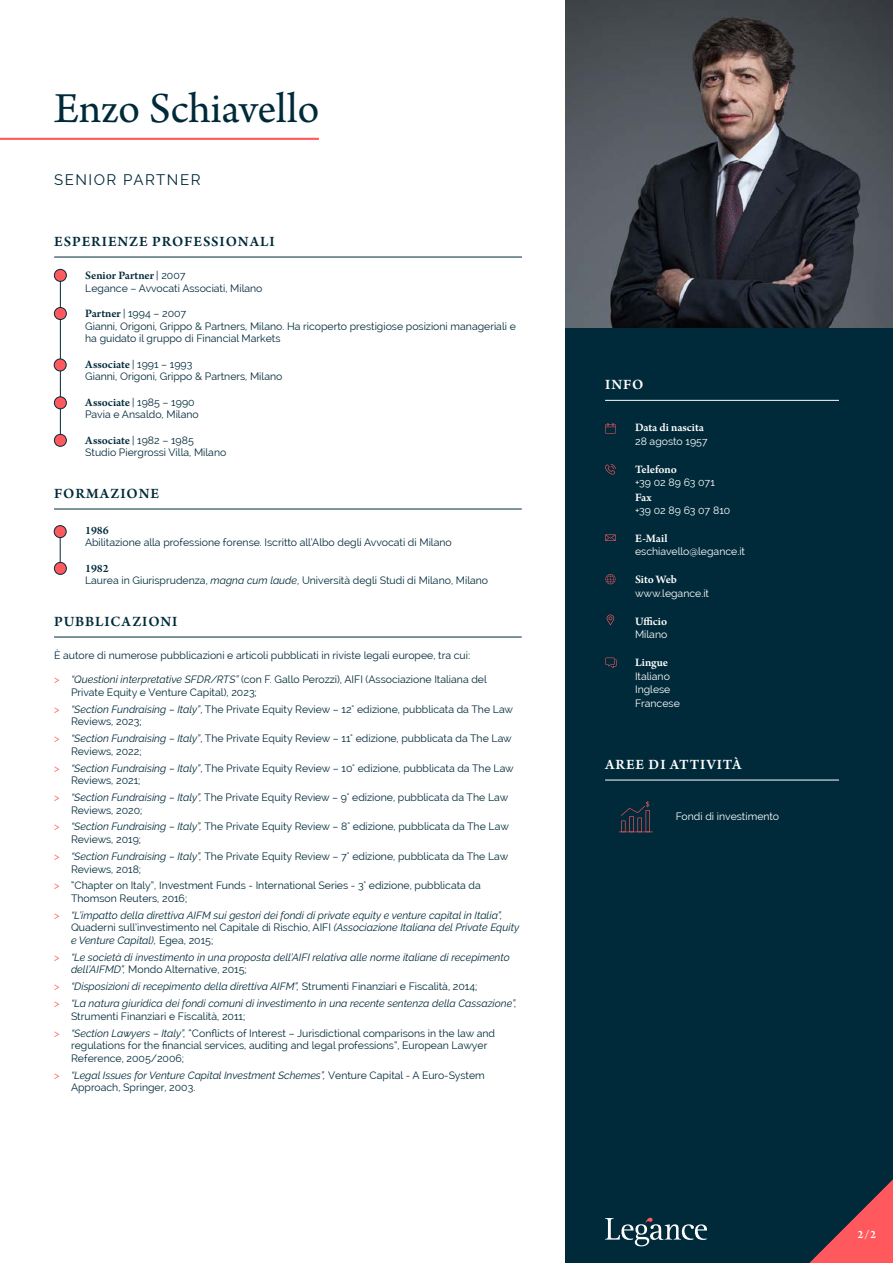
<style>
.page{position:relative;width:893px;height:1263px;background:#fff}
.page>*{position:absolute;margin:0;border:0;box-sizing:border-box;transform-origin:0 0}
.t1{font:45px "Arno Pro";letter-spacing:-.005em;color:#002a3a}
.t2{font:600 15px "Arno Pro";letter-spacing:.06em;color:#002a3a}
.t3{font:600 15px "Arno Pro";letter-spacing:.06em;color:#fff}
.t4{font:15px "Raleway";letter-spacing:.1em;color:#002a3a}
.t5{font:600 12px "Arno Pro";color:#fff}
.t6{font:600 12px "Arno Pro";color:#002a3a}
.t7{font:10.5px/12.6px "Raleway";color:#002a3a}
.t8{font:italic 10.5px/12.6px "Raleway";color:#002a3a}
.t9{font:10.5px/13.5px "Raleway";color:#fff}
.s1{font-family:"Raleway";font-weight:400;font-size:10.5px}
.s2{font-family:"Arno Pro";font-weight:600;font-size:12px}
.s3{font-style:italic}
.s4{color:#ff585d}
.s5{font-style:normal;color:#ff585d}
.s6{font-style:normal}
</style>
<div class="page">
<hr style="left:60px;top:275px;width:1px;height:165px;background:#002a3a">
<div style="left:566px;top:306px;width:327px;height:957px;background:#002a3a"></div>
<img style="left:566px;top:0;width:327px;height:327px">
<svg style="left:605px;top:1218px;width:102px;height:28px"></svg>
<hr style="left:0;top:138px;width:319px;height:2px;background:#ff585d">
<svg style="left:809px;top:1179px;width:84px;height:84px"></svg>
<svg style="left:607px;top:615px;width:7px;height:10px"></svg>
<svg style="left:605px;top:534px;width:11px;height:7px"></svg>
<svg style="left:605px;top:464px;width:11px;height:11px"></svg>
<svg style="left:605px;top:574px;width:11px;height:10px"></svg>
<svg style="left:605px;top:423px;width:11px;height:10px"></svg>
<svg style="left:605px;top:658px;width:12px;height:10px"></svg>
<hr style="left:605px;top:400px;width:234px;height:1px;background:#fff">
<hr style="left:605px;top:780px;width:234px;height:1px;background:#fff">
<svg style="left:619px;top:801px;width:34px;height:32px"></svg>
<hr style="left:54px;top:637px;width:468px;height:1px;background:#002a3a">
<hr style="left:54px;top:509px;width:468px;height:1px;background:#002a3a">
<hr style="left:60px;top:529px;width:1px;height:39px;background:#002a3a">
<div style="left:54px;top:526px;width:12px;height:12px;background:#ff585d;border-radius:50%"></div>
<div style="left:54px;top:525px;width:12px;height:13px;border:1px solid #002a3a;border-radius:50%"></div>
<div style="left:54px;top:359px;width:12px;height:12px;background:#ff585d;border-radius:50%"></div>
<div style="left:54px;top:359px;width:12px;height:12px;border:1px solid #002a3a;border-radius:50%"></div>
<div style="left:54px;top:562px;width:12px;height:12px;background:#ff585d;border-radius:50%"></div>
<div style="left:54px;top:562px;width:13px;height:13px;border:1px solid #002a3a;border-radius:50%"></div>
<div style="left:54px;top:397px;width:12px;height:12px;background:#ff585d;border-radius:50%"></div>
<div style="left:54px;top:397px;width:13px;height:12px;border:1px solid #002a3a;border-radius:50%"></div>
<div style="left:54px;top:434px;width:12px;height:12px;background:#ff585d;border-radius:50%"></div>
<div style="left:54px;top:434px;width:13px;height:12px;border:1px solid #002a3a;border-radius:50%"></div>
<hr style="left:54px;top:257px;width:468px;height:1px;background:#002a3a">
<div style="left:54px;top:269px;width:12px;height:12px;background:#ff585d;border-radius:50%"></div>
<div style="left:54px;top:269px;width:13px;height:13px;border:1px solid #002a3a;border-radius:50%"></div>
<div style="left:54px;top:307px;width:12px;height:12px;background:#ff585d;border-radius:50%"></div>
<div style="left:54px;top:307px;width:13px;height:13px;border:1px solid #002a3a;border-radius:50%"></div>
<h1 class="t1" style="left:54px;top:83px;width:267px">Enzo Schiavello</h1>
<h2 class="t4" style="left:54px;top:171px;width:148px">SENIOR PARTNER</h2>
<h2 class="t2" style="left:54px;top:233px;width:222px">ESPERIENZE PROFESSIONALI</h2>
<p class="t6" style="left:85px;top:268px;width:102px">Senior Partner <span class="s1">| 2007</span></p>
<p class="t7" style="left:85px;top:282px;width:179px">Legance – Avvocati Associati, Milano</p>
<p class="t7" style="left:85px;top:307px;width:432px"><span class="s2">Partner</span> | 1994 – 2007<br>Gianni, Origoni, Grippo &amp; Partners, Milano. Ha ricoperto prestigiose posizioni manageriali e ha guidato il gruppo di Financial Markets</p>
<p class="t7" style="left:85px;top:358px;width:199px"><span class="s2">Associate</span> | 1991 – 1993<br>Gianni, Origoni, Grippo &amp; Partners, Milano</p>
<p class="t7" style="left:85px;top:395px;width:115px"><span class="s2">Associate</span> | 1985 – 1990<br>Pavia e Ansaldo, Milano</p>
<p class="t7" style="left:85px;top:433px;width:143px"><span class="s2">Associate</span> | 1982 – 1985<br>Studio Piergrossi Villa, Milano</p>
<h2 class="t2" style="left:54px;top:485px;width:107px">FORMAZIONE</h2>
<p class="t6" style="left:85px;top:523px;width:25px">1986</p>
<p class="t7" style="left:85px;top:536px;width:368px">Abilitazione alla professione forense. Iscritto all’Albo degli Avvocati di Milano</p>
<p class="t6" style="left:85px;top:561px;width:25px">1982</p>
<p class="t7" style="left:85px;top:574px;width:405px">Laurea in Giurisprudenza, <span class="s3">magna cum laude</span>, Università degli Studi di Milano, Milano</p>
<h2 class="t2" style="left:54px;top:613px;width:125px">PUBBLICAZIONI</h2>
<p class="t7" style="left:54px;top:649px;width:418px">È autore di numerose pubblicazioni e articoli pubblicati in riviste legali europee, tra cui:</p>
<p class="t7" style="left:71px;top:673px;width:417px;text-indent:-17px"><span class="s4">&gt;</span> <span class="s3">“Questioni interpretative SFDR/RTS”</span> (con F. Gallo Perozzi), AIFI (Associazione Italiana del<br>Private Equity e Venture Capital), 2023;</p>
<p class="t7" style="left:71px;top:703px;width:444px;text-indent:-17px"><span class="s4">&gt;</span> <span class="s3">“Section Fundraising – Italy”</span>, The Private Equity Review – 12° edizione, pubblicata da The Law<br>Reviews, 2023;</p>
<p class="t7" style="left:71px;top:732px;width:442px;text-indent:-17px"><span class="s4">&gt;</span> <span class="s3">“Section Fundraising – Italy”</span>, The Private Equity Review – 11° edizione, pubblicata da The Law<br>Reviews, 2022;</p>
<p class="t7" style="left:71px;top:761px;width:444px;text-indent:-17px"><span class="s4">&gt;</span> <span class="s3">“Section Fundraising – Italy”</span>, The Private Equity Review – 10° edizione, pubblicata da The Law<br>Reviews, 2021;</p>
<p class="t7" style="left:71px;top:791px;width:439px;text-indent:-17px"><span class="s4">&gt;</span> <span class="s3">“Section Fundraising – Italy”,</span> The Private Equity Review – 9° edizione, pubblicata da The Law<br>Reviews, 2020;</p>
<p class="t7" style="left:71px;top:820px;width:439px;text-indent:-17px"><span class="s4">&gt;</span> <span class="s3">“Section Fundraising – Italy”,</span> The Private Equity Review – 8° edizione, pubblicata da The Law<br>Reviews, 2019;</p>
<p class="t7" style="left:71px;top:850px;width:439px;text-indent:-17px"><span class="s4">&gt;</span> <span class="s3">“Section Fundraising – Italy”,</span> The Private Equity Review – 7° edizione, pubblicata da The Law<br>Reviews, 2018;</p>
<p class="t7" style="left:71px;top:879px;width:411px;text-indent:-17px"><span class="s4">&gt;</span> “Chapter on Italy”, Investment Funds - International Series - 3° edizione, pubblicata da<br>Thomson Reuters, 2016;</p>
<p class="t8" style="left:71px;top:909px;width:450px;text-indent:-17px"><span class="s5">&gt;</span> “L’impatto della direttiva AIFM sui gestori dei fondi di private equity e venture capital in Italia”,<br><span class="s6">Quaderni sull’investimento nel Capitale di Rischio, AIFI</span> (Associazione Italiana del Private Equity e Venture Capital), <span class="s6">Egea, 2015;</span></p>
<p class="t8" style="left:71px;top:951px;width:440px;text-indent:-17px"><span class="s5">&gt;</span> “Le società di investimento in una proposta dell’AIFI relativa alle norme italiane di recepimento dell’AIFMD”, <span class="s6">Mondo Alternative, 2015;</span></p>
<p class="t8" style="left:54px;top:978px;width:464px;line-height:16.8px"><span class="s5">&gt;</span> “Disposizioni di recepimento della direttiva AIFM”, <span class="s6">Strumenti Finanziari e Fiscalità, 2014;<br></span><span class="s5">&gt;</span> “La natura giuridica dei fondi comuni di investimento in una recente sentenza della Cassazione”,</p>
<p class="t7" style="left:54px;top:1008px;width:443px;line-height:16.8px;text-indent:17px">Strumenti Finanziari e Fiscalità, 2011;<br><span class="s4">&gt;</span> <span class="s3">“Section Lawyers – Italy”,</span> “Conflicts of Interest – Jurisdictional comparisons in the law and</p>
<p class="t7" style="left:71px;top:1039px;width:418px">regulations for the financial services, auditing and legal professions”, European Lawyer<br>Reference, 2005/2006;</p>
<p class="t7" style="left:71px;top:1069px;width:415px;text-indent:-17px"><span class="s4">&gt;</span> <span class="s3">“Legal Issues for Venture Capital Investment Schemes”,</span> Venture Capital - A Euro-System<br>Approach, Springer, 2003.</p>
<h2 class="t3" style="left:605px;top:376px;width:40px">INFO</h2>
<p class="t5" style="left:635px;top:421px;width:70px">Data di nascita</p>
<p class="t9" style="left:635px;top:434px;width:74px">28 agosto 1957</p>
<p class="t5" style="left:635px;top:462px;width:43px">Telefono</p>
<p class="t9" style="left:635px;top:476px;width:81px">+39 02 89 63 071</p>
<p class="t5" style="left:635px;top:490px;width:18px">Fax</p>
<p class="t9" style="left:635px;top:504px;width:97px">+39 02 89 63 07 810</p>
<p class="t5" style="left:635px;top:531px;width:34px">E-Mail</p>
<p class="t9" style="left:635px;top:545px;width:112px">eschiavello@legance.it</p>
<p class="t5" style="left:635px;top:573px;width:43px">Sito Web</p>
<p class="t9" style="left:635px;top:586px;width:76px">www.legance.it</p>
<p class="t5" style="left:635px;top:614px;width:34px">Ufficio</p>
<p class="t9" style="left:635px;top:628px;width:34px">Milano</p>
<p class="t5" style="left:635px;top:656px;width:35px">Lingue</p>
<p class="t9" style="left:635px;top:669px;width:46px">Italiano<br>Inglese<br>Francese</p>
<h2 class="t3" style="left:605px;top:756px;width:138px">AREE DI ATTIVITÀ</h2>
<p class="t9" style="left:676px;top:810px;width:105px">Fondi di investimento</p>
<p class="t5" style="left:857px;top:1228px;width:20px">2/2</p>
</div>
